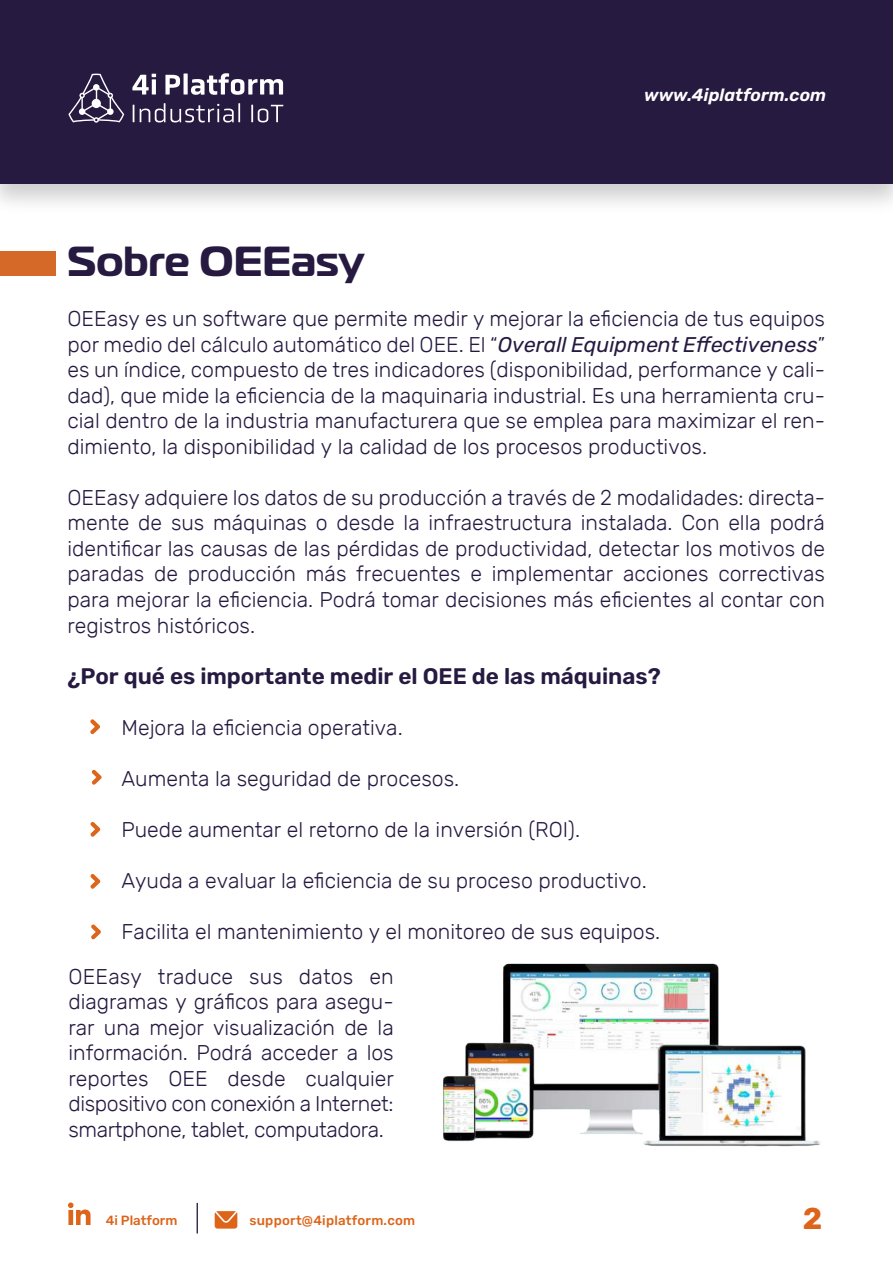
<style>
.page{position:relative;width:893px;height:1263px;background:#fff}
.page>*{position:absolute;margin:0;border:0;box-sizing:border-box;transform-origin:0 0}
.t1{font:700 42px "Magistral";color:#261a41}
.t2{font:700 30px "Rubik";color:#dd6418}
.t3{font:600 22.5px "Rubik";color:#261a41}
.t4{font:300 21.3px/25.5px "Rubik";color:#261a41;text-align:justify}
.t5{font:italic 600 17.55px "Rubik";color:#fff}
.t6{font:500 13.35px "Rubik";letter-spacing:.015em;color:#dd6418}
.s1{font-weight:400;font-style:italic}
</style>
<div class="page">
<div style="left:0;top:0;width:893px;height:184px;background:#261a41"></div>
<svg style="left:132px;top:74px;width:24px;height:21px"></svg>
<svg style="left:165px;top:73px;width:118px;height:22px"></svg>
<svg style="left:133px;top:105px;width:1px;height:17px"></svg>
<svg style="left:140px;top:103px;width:100px;height:19px"></svg>
<svg style="left:251px;top:105px;width:32px;height:17px"></svg>
<svg style="left:68px;top:74px;width:56px;height:49px"></svg>
<div style="left:0;top:252px;width:56px;height:24px;background:#d56a28"></div>
<svg style="left:215px;top:1211px;width:22px;height:17px"></svg>
<svg style="left:68px;top:1202px;width:23px;height:23px"></svg>
<hr style="left:197px;top:1203px;width:1px;height:30px;background:#261a41">
<svg style="left:90px;top:719px;width:10px;height:15px"></svg>
<svg style="left:92px;top:770px;width:10px;height:15px"></svg>
<svg style="left:90px;top:822px;width:10px;height:15px"></svg>
<svg style="left:90px;top:874px;width:10px;height:15px"></svg>
<svg style="left:91px;top:924px;width:10px;height:15px"></svg>
<img style="left:443px;top:963px;width:378px;height:184px">
<p class="t5" style="left:644px;top:85px;width:184px">www.4iplatform.com</p>
<h1 class="t1" style="left:68px;top:234px;width:298px">Sobre OEEasy</h1>
<p class="t4" style="left:67px;top:307px;width:759px">OEEasy es un software que permite medir y mejorar la eficiencia de tus equipos por medio del cálculo automático del OEE. El “<span class="s1">Overall Equipment Effectiveness</span>” es un índice, compuesto de tres indicadores (disponibilidad, performance y cali&shy;dad), que mide la eficiencia de la maquinaria industrial. Es una herramienta cru&shy;cial dentro de la industria manufacturera que se emplea para maximizar el ren&shy;dimiento, la disponibilidad y la calidad de los procesos productivos.</p>
<p class="t4" style="left:67px;top:485px;width:759px">OEEasy adquiere los datos de su producción a través de 2 modalidades: directa&shy;mente de sus máquinas o desde la infraestructura instalada. Con ella podrá identificar las causas de las pérdidas de productividad, detectar los motivos de paradas de producción más frecuentes e implementar acciones correctivas para mejorar la eficiencia. Podrá tomar decisiones más eficientes al contar con registros históricos.</p>
<p class="t3" style="left:67px;top:663px;width:595px">¿Por qué es importante medir el OEE de las máquinas?</p>
<p class="t4" style="left:121px;top:715px;width:283px">Mejora la eficiencia operativa.</p>
<p class="t4" style="left:121px;top:766px;width:339px">Aumenta la seguridad de procesos.</p>
<p class="t4" style="left:121px;top:817px;width:460px">Puede aumentar el retorno de la inversión (ROI).</p>
<p class="t4" style="left:121px;top:868px;width:527px">Ayuda a evaluar la eficiencia de su proceso productivo.</p>
<p class="t4" style="left:121px;top:919px;width:540px">Facilita el mantenimiento y el monitoreo de sus equipos.</p>
<p class="t4" style="left:69px;top:964px;width:327px">OEEasy traduce sus datos en diagramas y gráficos para asegu&shy;rar una mejor visualización de la información. Podrá acceder a los reportes OEE desde cualquier dispositivo con conexión a Internet: smartphone, tablet, computadora.</p>
<p class="t6" style="left:106px;top:1213px;width:73px">4i Platform</p>
<p class="t6" style="left:249px;top:1213px;width:167px">support@4iplatform.com</p>
<h2 class="t2" style="left:803px;top:1201px;width:21px">2</h2>
</div>
